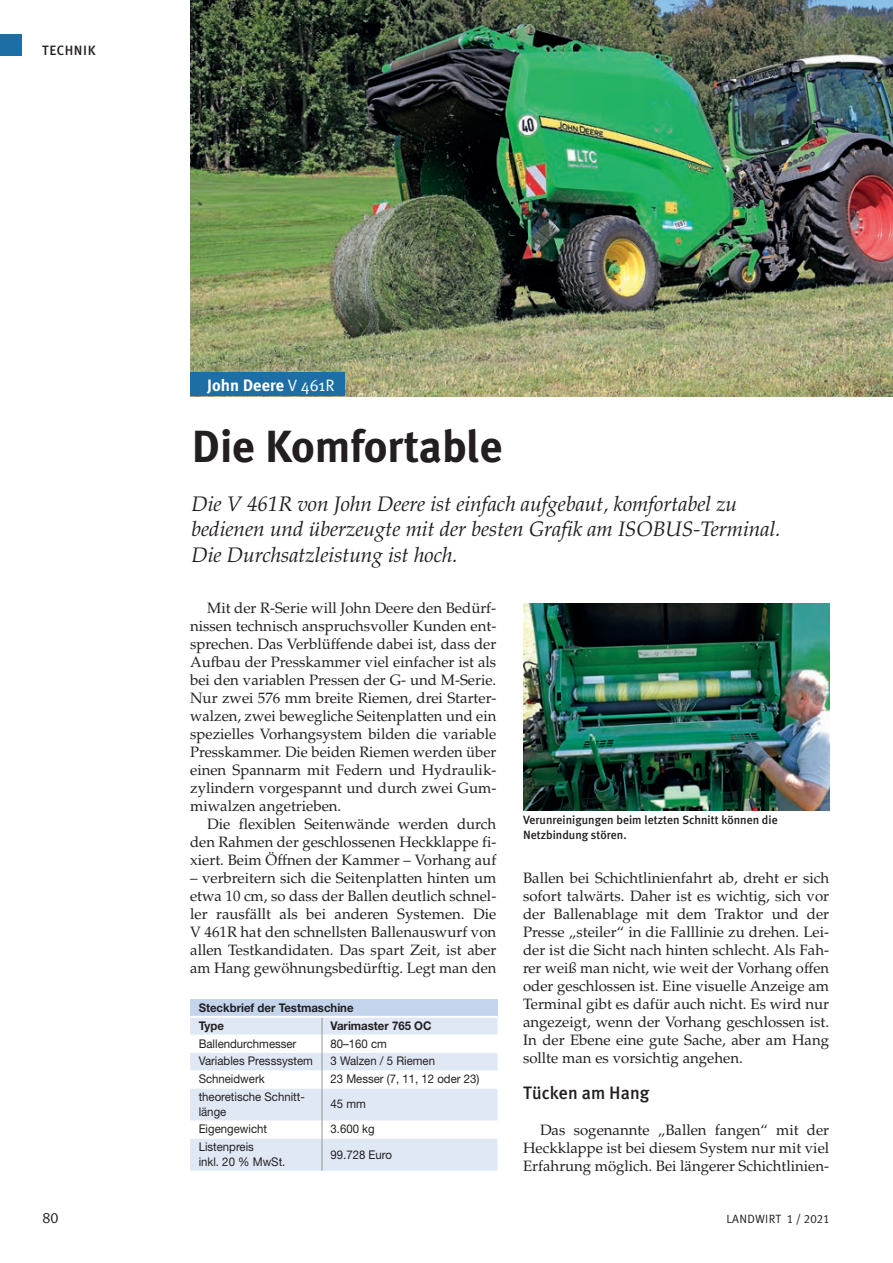
<style>
.page{position:relative;width:893px;height:1263px;background:#fff}
.page>*{position:absolute;margin:0;border:0;box-sizing:border-box;transform-origin:0 0}
.t1{font:700 45px "Meta Plus";letter-spacing:-.005em;color:#231f20}
.t2{font:italic 21px/25.5px "Palatino LT Std";letter-spacing:-.005em;color:#231f20}
.t3{font:500 18px "Meta Plus";color:#231f20}
.t4{font:700 16.5px "Meta Plus";color:#fff}
.t5{font:15px/18px "Palatino LT Std";color:#231f20;text-align:justify}
.t6{font:15px "Meta Plus Lining";color:#231f20}
.t7{font:500 13.5px "Meta Plus";letter-spacing:.035em;color:#231f20}
.t8{font:12px/14.2px "Helvetica Neue LT Pro";color:#231f20;scale:.95 1}
.t9{font:500 12px/14.2px "Meta Plus";color:#231f20}
.t10{font:700 12px/18px "Helvetica Neue LT Pro";color:#231f20;scale:.95 1}
.t11{font:12px "Meta Plus Lining";letter-spacing:.01em;color:#231f20}
.s1{font-weight:400}
</style>
<div class="page">
<div style="left:0;top:34px;width:21px;height:21px;background:#1c6ea4"></div>
<img style="left:190px;top:0;width:703px;height:396px">
<div style="left:190px;top:373px;width:154px;height:23px;background:#1c6ea4"></div>
<div style="left:190px;top:999px;width:307px;height:18px;background:#c3d4ec"></div>
<div style="left:190px;top:1138px;width:307px;height:33px;background:#e0e8f5"></div>
<hr style="left:190px;top:1016px;width:132px;height:2px;background:#fff">
<hr style="left:322px;top:1016px;width:175px;height:2px;background:#fff">
<svg style="left:190px;top:1018px;width:307px;height:120px"></svg>
<hr style="left:322px;top:1138px;width:1px;height:33px;background:#939598">
<img style="left:523px;top:604px;width:307px;height:206px">
<p class="t7" style="left:42px;top:43px;width:55px">TECHNIK</p>
<p class="t4" style="left:207px;top:375px;width:129px">John Deere <span class="s1">V 461R</span></p>
<h1 class="t1" style="left:192px;top:421px;width:313px">Die Komfortable</h1>
<h2 class="t2" style="left:192px;top:491px;width:591px">Die V 461R von John Deere ist einfach aufgebaut, komfortabel zu bedienen und überzeugte mit der besten Grafik am ISOBUS-Terminal.<br>Die Durchsatzleistung ist hoch.</h2>
<p class="t5" style="left:190px;top:599px;width:308px;text-indent:17px">Mit der R-Serie will John Deere den Bedürf&shy;nissen technisch anspruchsvoller Kunden ent&shy;sprechen. Das Verblüffende dabei ist, dass der Aufbau der Presskammer viel einfacher ist als bei den variablen Pressen der G- und M-Serie.<br>Nur zwei 576 mm breite Riemen, drei Starter&shy;walzen, zwei bewegliche Seitenplatten und ein spezielles Vorhangsystem bilden die variable Presskammer. Die beiden Riemen werden über einen Spannarm mit Federn und Hydraulik&shy;zylindern vorgespannt und durch zwei Gum&shy;miwalzen angetrieben.</p>
<p class="t5" style="left:190px;top:815px;width:308px;text-indent:17px">Die flexiblen Seitenwände werden durch den Rahmen der geschlossenen Heckklappe fi&shy;xiert. Beim Öffnen der Kammer – Vorhang auf</p>
<p class="t5" style="left:190px;top:869px;width:308px">– verbreitern sich die Seitenplatten hinten um etwa 10 cm, so dass der Ballen deutlich schnel&shy;ler rausfällt als bei anderen Systemen. Die V 461R hat den schnellsten Ballenauswurf von allen Testkandidaten. Das spart Zeit, ist aber am Hang gewöhnungsbedürftig. Legt man den</p>
<p class="t5" style="left:523px;top:869px;width:308px">Ballen bei Schichtlinienfahrt ab, dreht er sich sofort talwärts. Daher ist es wichtig, sich vor der Ballenablage mit dem Traktor und der Presse „steiler“ in die Falllinie zu drehen. Lei&shy;der ist die Sicht nach hinten schlecht. Als Fah&shy;rer weiß man nicht, wie weit der Vorhang offen oder geschlossen ist. Eine visuelle Anzeige am Terminal gibt es dafür auch nicht. Es wird nur angezeigt, wenn der Vorhang geschlossen ist.<br>In der Ebene eine gute Sache, aber am Hang sollte man es vorsichtig angehen.</p>
<p class="t3" style="left:523px;top:1082px;width:128px">Tücken am Hang</p>
<p class="t5" style="left:523px;top:1121px;width:308px;text-indent:17px">Das sogenannte „Ballen fangen“ mit der Heckklappe ist bei diesem System nur mit viel Erfahrung möglich. Bei längerer Schichtlinien-</p>
<p class="t9" style="left:523px;top:813px;width:256px">Verunreinigungen beim letzten Schnitt können die<br>Netzbindung stören.</p>
<p class="t10" style="left:199px;top:998px;width:165px">Steckbrief der Testmaschine<br>Type</p>
<p class="t10" style="left:330px;top:1016px;width:108px">Varimaster 765 OC</p>
<p class="t8" style="left:199px;top:1036px;width:104px">Ballendurchmesser</p>
<p class="t8" style="left:330px;top:1036px;width:61px">80–160 cm</p>
<p class="t8" style="left:199px;top:1054px;width:122px">Variables Presssystem</p>
<p class="t8" style="left:330px;top:1054px;width:112px">3 Walzen / 5 Riemen</p>
<p class="t8" style="left:199px;top:1072px;width:71px">Schneidwerk</p>
<p class="t8" style="left:330px;top:1072px;width:158px">23 Messer (7, 11, 12 oder 23)</p>
<p class="t8" style="left:199px;top:1090px;width:113px">theoretische Schnitt&shy;länge</p>
<p class="t8" style="left:330px;top:1097px;width:39px">45 mm</p>
<p class="t8" style="left:199px;top:1122px;width:73px">Eigengewicht</p>
<p class="t8" style="left:330px;top:1122px;width:48px">3.600 kg</p>
<p class="t8" style="left:199px;top:1140px;width:93px">Listenpreis<br>inkl. 20 % MwSt.</p>
<p class="t8" style="left:330px;top:1147px;width:66px">99.728 Euro</p>
<p class="t6" style="left:43px;top:1209px;width:18px">80</p>
<p class="t11" style="left:726px;top:1212px;width:105px">LANDWIRT 1 / 2021</p>
</div>
